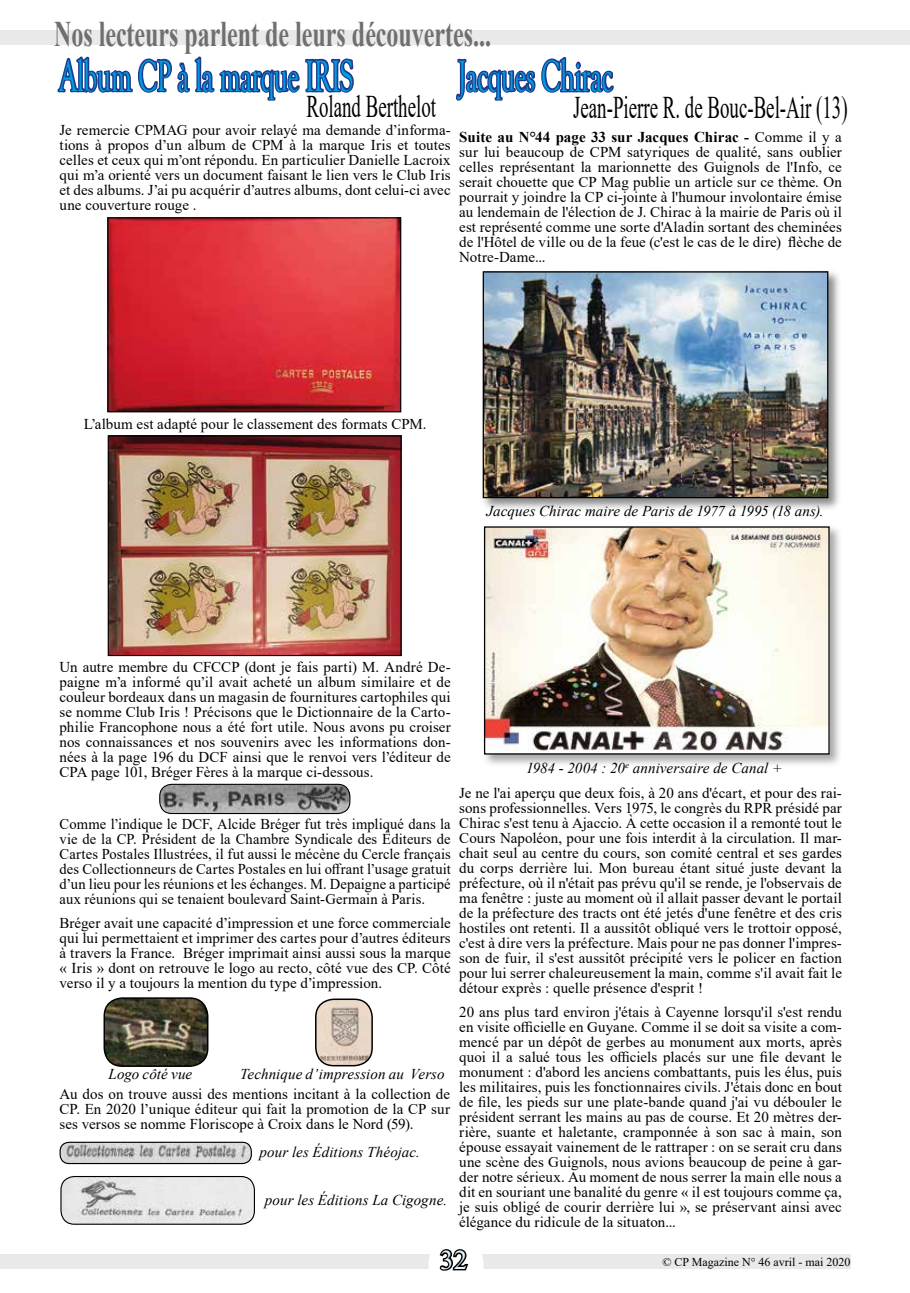
<style>
.page{position:relative;width:910px;height:1293px;background:#fff}
.page>*{position:absolute;margin:0;border:0;box-sizing:border-box;transform-origin:0 0}
.t1{font:45px "Goudy Old Style T";color:#009fe3;scale:.59 1}
.t2{font:700 36px "Times New Roman";color:#706f6f;scale:.67 1}
.t3{font:31.5px "Times New Roman";color:#000;scale:.6 1}
.t4{font:27px "Times New Roman";color:#dff2fd}
.t5{font:15px/15px "Times New Roman";letter-spacing:.005em;color:#000;text-align:justify}
.t6{font:italic 15px "Times New Roman";letter-spacing:.005em;color:#000}
.t7{font:12px "Times New Roman";color:#000}
.s1{font-weight:700}
</style>
<div class="page">
<div style="left:0;top:1254px;width:850px;height:14px;background:#e9e9e9"></div>
<div style="left:0;top:30px;width:910px;height:14px;background:#e9e9e9"></div>
<div style="left:428px;top:1236px;width:56px;height:56px;background:#fff;border-radius:50%"></div>
<svg style="left:439px;top:1249px;width:30px;height:22px"></svg>
<img style="left:62px;top:1176px;width:192px;height:48px">
<div style="left:60px;top:1176px;width:195px;height:48px;border:1px solid #000;border-radius:13px"></div>
<svg style="left:55px;top:44px;width:301px;height:57px"></svg>
<svg style="left:454px;top:44px;width:162px;height:57px"></svg>
<div style="left:480px;top:269px;width:361px;height:242px;background:#000;opacity:.46"></div>
<img style="left:485px;top:273px;width:341px;height:223px">
<div style="left:483px;top:271px;width:345px;height:227px;border:1px solid #000"></div>
<div style="left:481px;top:524px;width:362px;height:243px;background:#000;opacity:.35"></div>
<img style="left:486px;top:528px;width:342px;height:224px">
<img style="left:109px;top:219px;width:290px;height:191px">
<div style="left:107px;top:217px;width:294px;height:195px;border:1px solid #000"></div>
<img style="left:110px;top:437px;width:290px;height:217px">
<div style="left:108px;top:435px;width:294px;height:221px;border:1px solid #000"></div>
<img style="left:104px;top:998px;width:104px;height:68px">
<div style="left:104px;top:997px;width:104px;height:70px;border:2px solid #000;border-radius:18px"></div>
<img style="left:316px;top:1001px;width:56px;height:64px">
<div style="left:315px;top:998px;width:58px;height:68px;border:2px solid #000;border-radius:18px"></div>
<img style="left:60px;top:1143px;width:191px;height:20px">
<div style="left:60px;top:1141px;width:192px;height:23px;border:1px solid #000;border-radius:9px"></div>
<img style="left:160px;top:784px;width:190px;height:29px">
<div style="left:159px;top:784px;width:191px;height:30px;border:1px solid #000;border-radius:12px"></div>
<h2 class="t2" style="left:54px;top:8px;width:654px">Nos lecteurs parlent de leurs découvertes...</h2>
<h1 class="t1" style="left:60px;top:51px;width:499px">Album CP à la marque IRIS</h1>
<h1 class="t1" style="left:458px;top:51px;width:263px">Jacques Chirac</h1>
<h3 class="t3" style="left:573px;top:85px;width:459px">Jean-Pierre R. de Bouc-Bel-Air (13)</h3>
<p class="t5" style="left:459px;top:129px;width:384px"><span class="s1">Suite au N°44 page 33 sur Jacques Chirac -</span> Comme il y a sur lui beaucoup de CPM satyriques de qualité, sans oublier celles représentant la marionnette des Guignols de l'Info, ce serait chouette que CP Mag publie un article sur ce thème. On pourrait y joindre la CP ci-jointe à l'humour involontaire émise au lendemain de l'élection de J. Chirac à la mairie de Paris où il est représenté comme une sorte d'Aladin sortant des cheminées de l'Hôtel de ville ou de la feue (c'est le cas de le dire) flèche de Notre-Dame...</p>
<h3 class="t3" style="left:306px;top:84px;width:218px">Roland Berthelot</h3>
<p class="t5" style="left:60px;top:122px;width:393px">Je remercie CPMAG pour avoir relayé ma demande d’informa&shy;tions à propos d’un album de CPM à la marque Iris et toutes celles et ceux qui m’ont répondu. En particulier Danielle Lacroix qui m’a orienté vers un document faisant le lien vers le Club Iris et des albums. J’ai pu acquérir d’autres albums, dont celui-ci avec une couverture rouge .</p>
<p class="t5" style="left:84px;top:415px;width:344px">L’album est adapté pour le classement des formats CPM.</p>
<p class="t6" style="left:487px;top:501px;width:339px">Jacques Chirac maire de Paris de 1977 à 1995 (18 ans).</p>
<p class="t5" style="left:60px;top:659px;width:393px">Un autre membre du CFCCP (dont je fais parti) M. André De&shy;paigne m’a informé qu’il avait acheté un album similaire et de couleur bordeaux dans un magasin de fournitures cartophiles qui se nomme Club Iris ! Précisons que le Dictionnaire de la Carto&shy;philie Francophone nous a été fort utile. Nous avons pu croiser nos connaissances et nos souvenirs avec les informations don&shy;nées à la page 196 du DCF ainsi que le renvoi vers l’éditeur de CPA page 101, Bréger Fères à la marque ci-dessous.</p>
<p class="t5" style="left:60px;top:816px;width:393px">Comme l’indique le DCF, Alcide Bréger fut très impliqué dans la vie de la CP. Président de la Chambre Syndicale des Éditeurs de Cartes Postales Illustrées, il fut aussi le mécène du Cercle français des Collectionneurs de Cartes Postales en lui offrant l’usage gratuit d’un lieu pour les réunions et les échanges. M. Depaigne a participé aux réunions qui se tenaient boulevard Saint-Germain à Paris.</p>
<p class="t5" style="left:60px;top:915px;width:393px">Bréger avait une capacité d’impression et une force commerciale qui lui permettaient et imprimer des cartes pour d’autres éditeurs à travers la France. Bréger imprimait ainsi aussi sous la marque « Iris » dont on retrouve le logo au recto, côté vue des CP. Côté verso il y a toujours la mention du type d’impression.</p>
<p class="t6" style="left:526px;top:757px;width:258px">1984 - 2004 : 20<sup>e</sup> anniversaire de Canal +</p>
<p class="t5" style="left:459px;top:784px;width:384px">Je ne l'ai aperçu que deux fois, à 20 ans d'écart, et pour des rai&shy;sons professionnelles. Vers 1975, le congrès du RPR présidé par Chirac s'est tenu à Ajaccio. À cette occasion il a remonté tout le Cours Napoléon, pour une fois interdit à la circulation. Il mar&shy;chait seul au centre du cours, son comité central et ses gardes du corps derrière lui. Mon bureau étant situé juste devant la préfecture, où il n'était pas prévu qu'il se rende, je l'observais de ma fenêtre : juste au moment où il allait passer devant le portail de la préfecture des tracts ont été jetés d'une fenêtre et des cris hostiles ont retenti. Il a aussitôt obliqué vers le trottoir opposé, c'est à dire vers la préfecture. Mais pour ne pas donner l'impres&shy;son de fuir, il s'est aussitôt précipité vers le policer en faction pour lui serrer chaleureusement la main, comme s'il avait fait le détour exprès : quelle présence d'esprit !</p>
<p class="t5" style="left:459px;top:1003px;width:384px">20 ans plus tard environ j'étais à Cayenne lorsqu'il s'est rendu en visite officielle en Guyane. Comme il se doit sa visite a com&shy;mencé par un dépôt de gerbes au monument aux morts, après quoi il a salué tous les officiels placés sur une file devant le monument : d'abord les anciens combattants, puis les élus, puis les militaires, puis les fonctionnaires civils. J'étais donc en bout de file, les pieds sur une plate-bande quand j'ai vu débouler le président serrant les mains au pas de course. Et 20 mètres der&shy;rière, suante et haletante, cramponnée à son sac à main, son épouse essayait vainement de le rattraper : on se serait cru dans une scène des Guignols, nous avions beaucoup de peine à gar&shy;der notre sérieux. Au moment de nous serrer la main elle nous a dit en souriant une banalité du genre « il est toujours comme ça, je suis obligé de courir derrière lui », se préservant ainsi avec élégance du ridicule de la situaton...</p>
<p class="t6" style="left:109px;top:1063px;width:85px">Logo côté vue</p>
<p class="t6" style="left:240px;top:1063px;width:206px">Technique d’impression au Verso</p>
<p class="t5" style="left:60px;top:1086px;width:392px">Au dos on trouve aussi des mentions incitant à la collection de CP. En 2020 l’unique éditeur qui fait la promotion de la CP sur ses versos se nomme Floriscope à Croix dans le Nord (59).</p>
<p class="t6" style="left:259px;top:1142px;width:162px">pour les Éditions Théojac.</p>
<p class="t6" style="left:265px;top:1189px;width:184px">pour les Éditions La Cigogne.</p>
<h3 class="t4" style="left:440px;top:1240px;width:28px">32</h3>
<p class="t7" style="left:662px;top:1253px;width:190px">© CP Magazine N° 46 avril - mai 2020</p>
</div>
